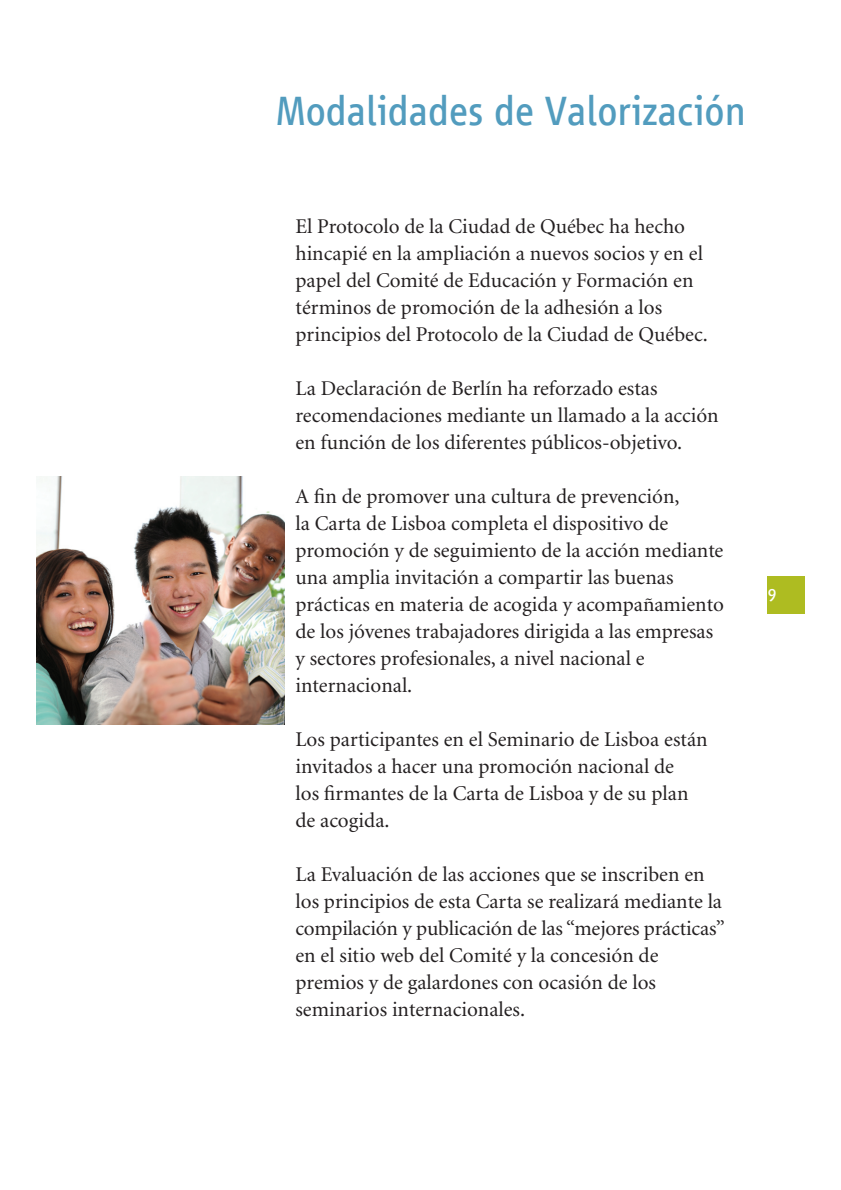
<style>
.page{position:relative;width:841px;height:1190px;background:#fff}
.page>*{position:absolute;margin:0;border:0;box-sizing:border-box;transform-origin:0 0}
.t1{font:42px "Vialog LT Com";color:#529cbe}
.t2{font:21px/27px "Minion";color:#231f20}
.t3{font:18px "Vialog LT Com";color:#fff}
</style>
<div class="page">
<div style="left:767px;top:576px;width:37px;height:38px;background:#aebc21"></div>
<img style="left:36px;top:476px;width:248px;height:249px">
<h1 class="t1" style="left:276px;top:87px;width:471px">Modalidades de Valorización</h1>
<p class="t2" style="left:295px;top:213px;width:414px">El Protocolo de la Ciudad de Québec ha hecho hincapié en la ampliación a nuevos socios y en el papel del Comité de Educación y Formación en términos de promoción de la adhesión a los principios del Protocolo de la Ciudad de Québec.</p>
<p class="t2" style="left:295px;top:375px;width:424px">La Declaración de Berlín ha reforzado estas recomendaciones mediante un llamado a la acción en función de los diferentes públicos-objetivo.</p>
<p class="t2" style="left:295px;top:483px;width:430px">A fin de promover una cultura de prevención,<br>la Carta de Lisboa completa el dispositivo de promoción y de seguimiento de la acción mediante una amplia invitación a compartir las buenas prácticas en materia de acogida y acompañamiento de los jóvenes trabajadores dirigida a las empresas y sectores profesionales, a nivel nacional e internacional.</p>
<p class="t2" style="left:295px;top:726px;width:413px">Los participantes en el Seminario de Lisboa están invitados a hacer una promoción nacional de<br>los firmantes de la Carta de Lisboa y de su plan de acogida.</p>
<p class="t2" style="left:295px;top:861px;width:431px">La Evaluación de las acciones que se inscriben en los principios de esta Carta se realizará mediante la compilación y publicación de las “mejores prácticas” en el sitio web del Comité y la concesión de premios y de galardones con ocasión de los seminarios internacionales.</p>
<p class="t3" style="left:767px;top:585px;width:11px">9</p>
</div>
